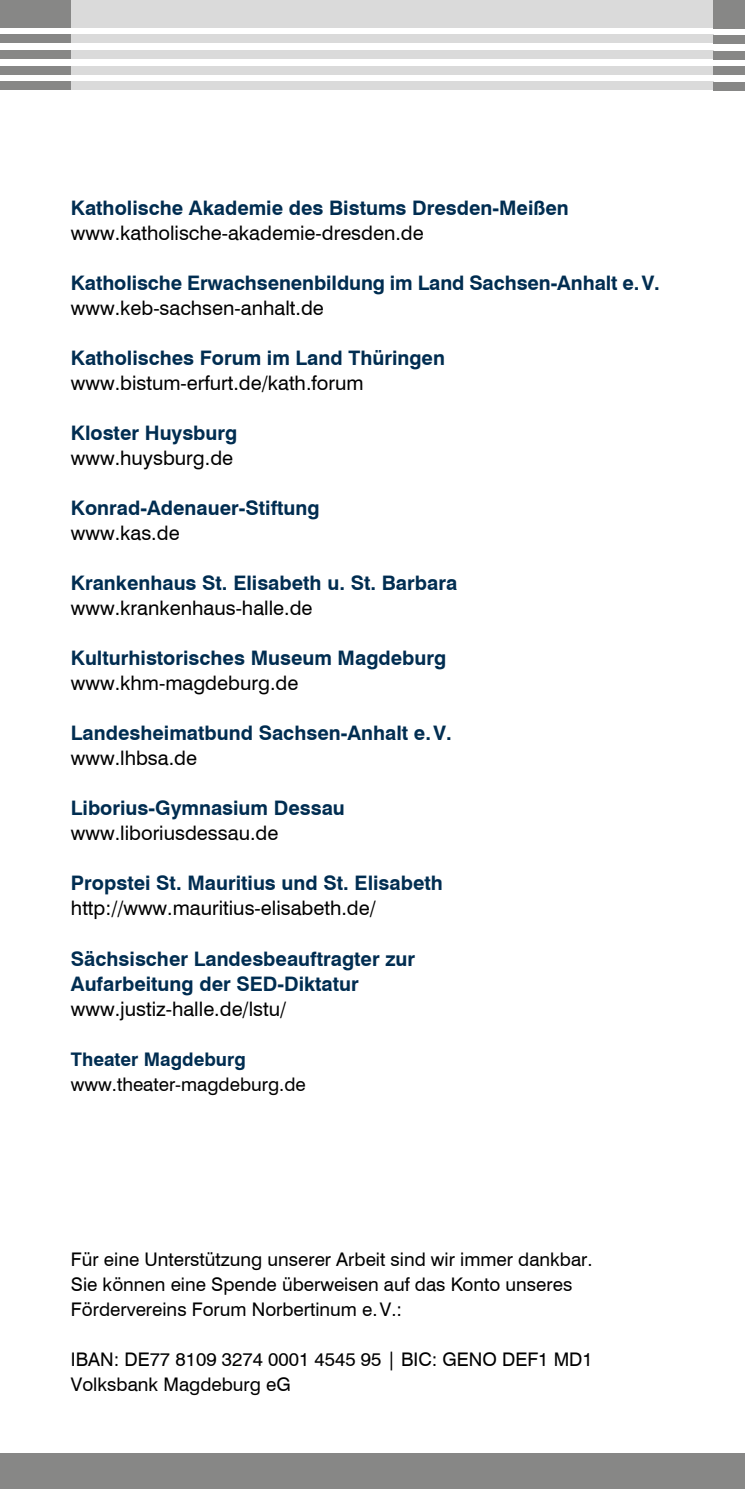
<style>
.page{position:relative;width:745px;height:1489px;background:#fff}
.page>*{position:absolute;margin:0;border:0;box-sizing:border-box;transform-origin:0 0}
.t1{font:700 20px/25px "Swiss 721 BT";color:#002d51}
.t2{font:20px "Swiss 721 BT";color:#000}
.t3{font:18.75px/25px "Swiss 721 BT";color:#000}
.t4{font:700 18.75px "Swiss 721 BT";color:#002d51}
</style>
<div class="page">
<div style="left:0;top:1453px;width:744px;height:35px;background:#878786"></div>
<div style="left:0;top:35px;width:71px;height:8px;background:#878786"></div>
<div style="left:0;top:81px;width:71px;height:9px;background:#878786"></div>
<div style="left:0;top:50px;width:71px;height:9px;background:#878786"></div>
<div style="left:0;top:66px;width:71px;height:8px;background:#878786"></div>
<div style="left:0;top:0;width:71px;height:28px;background:#878786"></div>
<div style="left:71px;top:0;width:641px;height:28px;background:#dadada"></div>
<div style="left:71px;top:35px;width:641px;height:8px;background:#dadada"></div>
<div style="left:71px;top:81px;width:641px;height:9px;background:#dadada"></div>
<div style="left:71px;top:50px;width:641px;height:9px;background:#dadada"></div>
<div style="left:71px;top:66px;width:641px;height:8px;background:#dadada"></div>
<div style="left:712px;top:35px;width:32px;height:9px;background:#878786"></div>
<div style="left:712px;top:82px;width:32px;height:9px;background:#878786"></div>
<div style="left:712px;top:51px;width:32px;height:9px;background:#878786"></div>
<div style="left:712px;top:67px;width:32px;height:8px;background:#878786"></div>
<div style="left:712px;top:0;width:32px;height:28px;background:#878786"></div>
<p class="t1" style="left:71px;top:195px;width:499px">Katholische Akademie des Bistums Dresden-Meißen</p>
<p class="t2" style="left:71px;top:221px;width:354px">www.katholische-akademie-dresden.de</p>
<p class="t1" style="left:71px;top:270px;width:590px">Katholische Erwachsenenbildung im Land Sachsen-Anhalt e.V.</p>
<p class="t2" style="left:71px;top:296px;width:254px">www.keb-sachsen-anhalt.de</p>
<p class="t1" style="left:71px;top:345px;width:375px">Katholisches Forum im Land Thüringen</p>
<p class="t2" style="left:71px;top:371px;width:294px">www.bistum-erfurt.de/kath.forum</p>
<p class="t1" style="left:71px;top:420px;width:168px">Kloster Huysburg</p>
<p class="t2" style="left:71px;top:446px;width:164px">www.huysburg.de</p>
<p class="t1" style="left:71px;top:495px;width:250px">Konrad-Adenauer-Stiftung</p>
<p class="t2" style="left:71px;top:521px;width:110px">www.kas.de</p>
<p class="t1" style="left:71px;top:570px;width:387px">Krankenhaus St. Elisabeth u. St. Barbara</p>
<p class="t2" style="left:71px;top:596px;width:243px">www.krankenhaus-halle.de</p>
<p class="t1" style="left:71px;top:645px;width:377px">Kulturhistorisches Museum Magdeburg</p>
<p class="t2" style="left:71px;top:671px;width:229px">www.khm-magdeburg.de</p>
<p class="t1" style="left:71px;top:720px;width:382px">Landesheimatbund Sachsen-Anhalt e.V.</p>
<p class="t2" style="left:71px;top:746px;width:128px">www.lhbsa.de</p>
<p class="t1" style="left:71px;top:795px;width:275px">Liborius-Gymnasium Dessau</p>
<p class="t2" style="left:71px;top:821px;width:209px">www.liboriusdessau.de</p>
<p class="t1" style="left:71px;top:870px;width:373px">Propstei St. Mauritius und St. Elisabeth</p>
<p class="t2" style="left:71px;top:896px;width:306px">http://www.mauritius-elisabeth.de/</p>
<p class="t1" style="left:71px;top:945px;width:345px">Sächsischer Landesbeauftragter zur<br>Aufarbeitung der SED-Diktatur</p>
<p class="t2" style="left:71px;top:996px;width:216px">www.justiz-halle.de/lstu/</p>
<p class="t4" style="left:71px;top:1047px;width:176px">Theater Magdeburg</p>
<p class="t3" style="left:71px;top:1071px;width:236px">www.theater-magdeburg.de</p>
<p class="t3" style="left:71px;top:1246px;width:523px">Für eine Unterstützung unserer Arbeit sind wir immer dankbar.<br>Sie können eine Spende überweisen auf das Konto unseres<br>Fördervereins Forum Norbertinum e.V.:</p>
<p class="t3" style="left:71px;top:1346px;width:523px">IBAN: DE77 8109 3274 0001 4545 95 | BIC: GENO DEF1 MD1<br>Volksbank Magdeburg eG</p>
</div>
